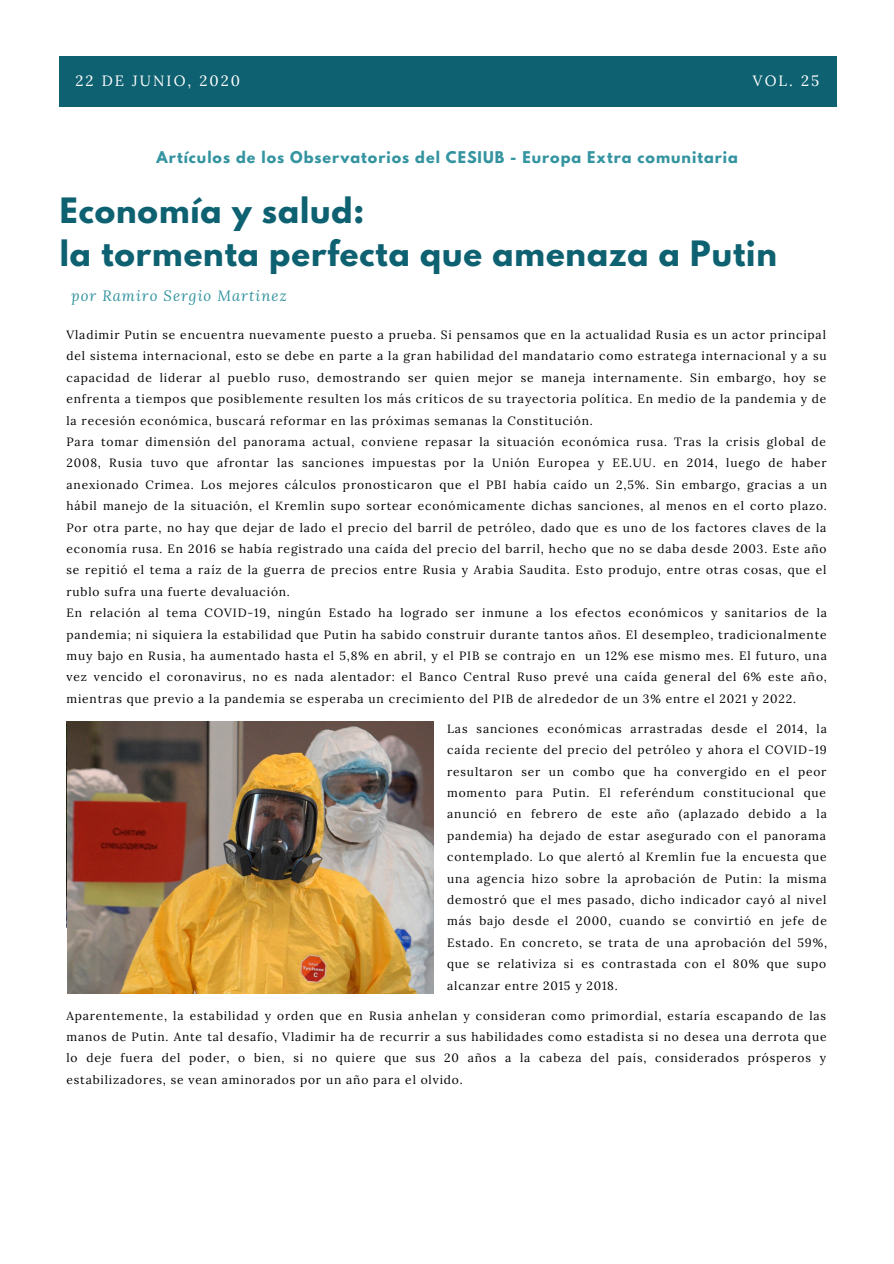
<style>
.page{position:relative;width:894px;height:1264px;background:#fff}
.page>*{position:absolute;margin:0;border:0;box-sizing:border-box;transform-origin:0 0}
.t1{font:700 30.9px/43px "League Spartan";letter-spacing:.03em;color:#0e6171}
.t2{font:italic 14.85px "Lora";letter-spacing:.07em;color:#3494a0}
.t3{font:14.85px "Lora";letter-spacing:.14em;color:#fff}
.t4{font:700 14.4px "League Spartan";letter-spacing:.07em;color:#3494a0}
.t5{font:12px/21.5px "Lora";letter-spacing:.07em;color:#000;text-align:justify}
</style>
<div class="page">
<img style="left:68px;top:721px;width:366px;height:272px">
<div style="left:60px;top:56px;width:776px;height:50px;background:#0e6171"></div>
<p class="t3" style="left:75px;top:71px;width:166px">22 DE JUNIO, 2020</p>
<p class="t3" style="left:752px;top:71px;width:68px">VOL. 25</p>
<p class="t4" style="left:157px;top:150px;width:582px">Artículos de los Observatorios del CESIUB - Europa Extra comunitaria</p>
<h1 class="t1" style="left:60px;top:193px;width:718px">Economía y salud:<br>la tormenta perfecta que amenaza a Putin</h1>
<p class="t2" style="left:71px;top:286px;width:217px">por Ramiro Sergio Martinez</p>
<p class="t5" style="left:66px;top:324px;width:761px;text-align:left">Vladimir Putin se encuentra nuevamente puesto a prueba. Si pensamos que en la actualidad Rusia es un actor principal del sistema internacional, esto se debe en parte a la gran habilidad del mandatario como estratega internacional y a su capacidad de liderar al pueblo ruso, demostrando ser quien mejor se maneja internamente. Sin embargo, hoy se enfrenta a tiempos que posiblemente resulten los más críticos de su trayectoria política. En medio de la pandemia y de la recesión económica, buscará reformar en las próximas semanas la Constitución.<br>Para tomar dimensión del panorama actual, conviene repasar la situación económica rusa. Tras la crisis global de 2008, Rusia tuvo que afrontar las sanciones impuestas por la Unión Europea y EE.UU. en 2014, luego de haber anexionado Crimea. Los mejores cálculos pronosticaron que el PBI había caído un 2,5%. Sin embargo, gracias a un hábil manejo de la situación, el Kremlin supo sortear económicamente dichas sanciones, al menos en el corto plazo.<br>Por otra parte, no hay que dejar de lado el precio del barril de petróleo, dado que es uno de los factores claves de la economía rusa. En 2016 se había registrado una caída del precio del barril, hecho que no se daba desde 2003. Este año se repitió el tema a raíz de la guerra de precios entre Rusia y Arabia Saudita. Esto produjo, entre otras cosas, que el rublo sufra una fuerte devaluación.<br>En relación al tema COVID-19, ningún Estado ha logrado ser inmune a los efectos económicos y sanitarios de la pandemia; ni siquiera la estabilidad que Putin ha sabido construir durante tantos años. El desempleo, tradicionalmente muy bajo en Rusia, ha aumentado hasta el 5,8% en abril, y el PIB se contrajo en un 12% ese mismo mes. El futuro, una vez vencido el coronavirus, no es nada alentador: el Banco Central Ruso prevé una caída general del 6% este año, mientras que previo a la pandemia se esperaba un crecimiento del PIB de alrededor de un 3% entre el 2021 y 2022.</p>
<p class="t5" style="left:447px;top:717px;width:381px">Las sanciones económicas arrastradas desde el 2014, la caída reciente del precio del petróleo y ahora el COVID-19 resultaron ser un combo que ha convergido en el peor momento para Putin. El referéndum constitucional que anunció en febrero de este año (aplazado debido a la pandemia) ha dejado de estar asegurado con el panorama contemplado. Lo que alertó al Kremlin fue la encuesta que una agencia hizo sobre la aprobación de Putin: la misma demostró que el mes pasado, dicho indicador cayó al nivel más bajo desde el 2000, cuando se convirtió en jefe de Estado. En concreto, se trata de una aprobación del 59%, que se relativiza si es contrastada con el 80% que supo alcanzar entre 2015 y 2018.</p>
<p class="t5" style="left:66px;top:1004px;width:761px">Aparentemente, la estabilidad y orden que en Rusia anhelan y consideran como primordial, estaría escapando de las manos de Putin. Ante tal desafío, Vladimir ha de recurrir a sus habilidades como estadista si no desea una derrota que lo deje fuera del poder, o bien, si no quiere que sus 20 años a la cabeza del país, considerados prósperos y estabilizadores, se vean aminorados por un año para el olvido.</p>
</div>
